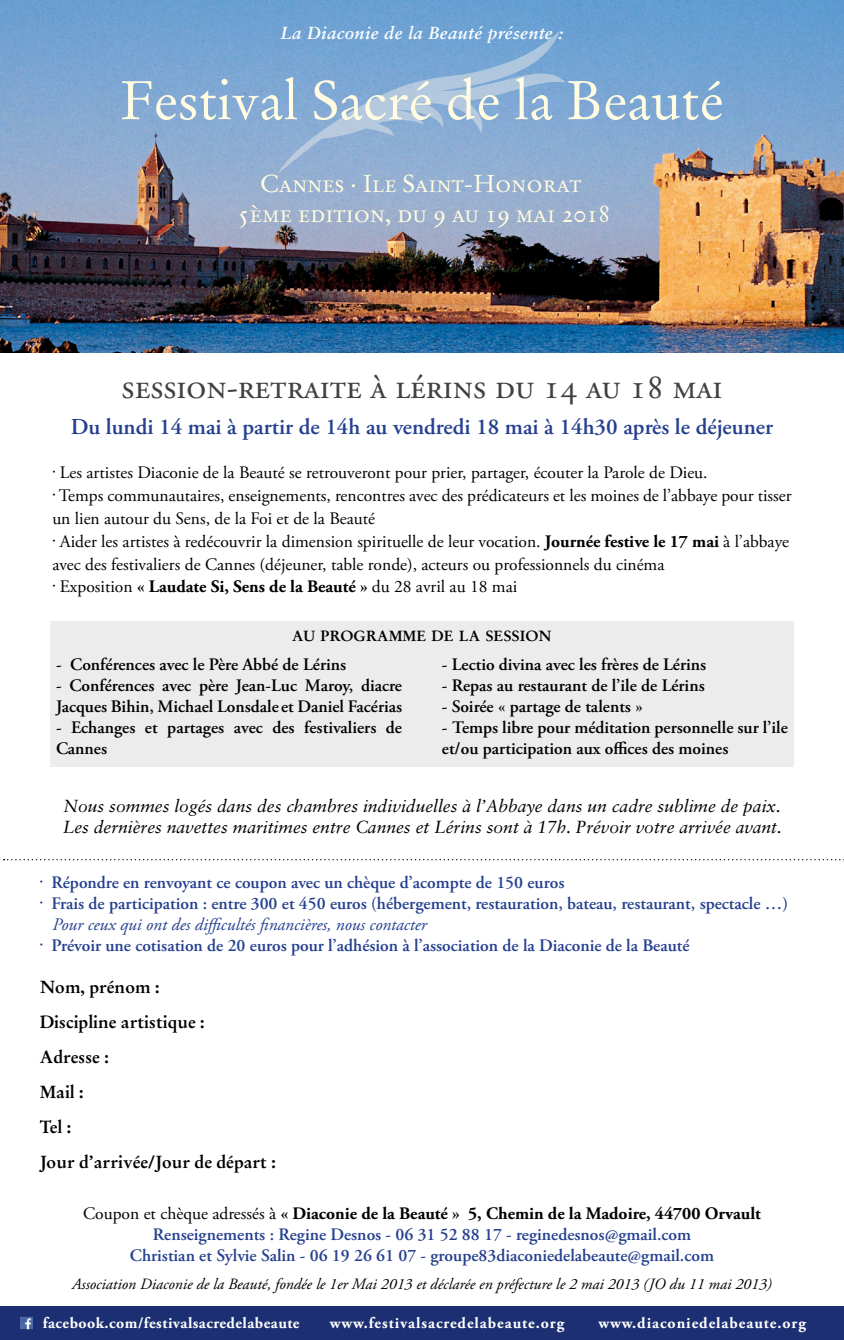
<style>
.page{position:relative;width:844px;height:1340px;background:#fff}
.page>*{position:absolute;margin:0;border:0;box-sizing:border-box;transform-origin:0 0}
.t1{font:54.25px "Stempel Garamond LT Std";color:#fffce2}
.t2{font:35px "Adobe Garamond Pro";color:#414042}
.t3{font:24.5px/29.4px "Stempel Garamond LT Std";color:#fffce0;text-align:center}
.t4{font:600 22.75px "Adobe Garamond Pro";color:#25408f}
.t5{font:17.5px/22.8px "Adobe Garamond Pro";color:#000}
.t6{font:600 17.5px/21px "Adobe Garamond Pro";color:#25408f;text-align:center}
.t7{font:600 17.5px/21px "Adobe Garamond Pro";color:#000}
.t8{font:italic 17.5px/21px "Sabon LT Std";color:#000}
.t9{font:700 17.5px/35px "Stempel Garamond LT Std";color:#000}
.t10{font:italic 17.5px "Adobe Garamond Pro";color:#25408f}
.t11{font:italic 700 17.5px "Sabon LT Std";letter-spacing:.02em;color:#fafdff}
.t12{font:italic 15.75px "Adobe Garamond Pro";color:#000}
.t13{font:700 15.75px "Adobe Garamond Pro";letter-spacing:.06em;color:#fff}
.t14{font:700 15.75px "Adobe Garamond Pro";letter-spacing:.03em;color:#fff}
.t15{font:700 14.7px "Stempel Garamond LT Std";color:#000}
.s1{font-weight:700}
.s2{font-weight:400;color:#000}
.s3{font-weight:700;color:#000}
</style>
<div class="page">
<img style="left:0;top:0;width:843px;height:352px">
<svg style="left:278px;top:31px;width:287px;height:142px;background:#88aed5"></svg>
<div style="left:0;top:1305px;width:843px;height:34px;background:#1c2f72"></div>
<svg style="left:20px;top:1316px;width:12px;height:13px"></svg>
<div style="left:50px;top:621px;width:743px;height:145px;background:#ececed"></div>
<svg style="left:4px;top:859px;width:840px;height:1px"></svg>
<p class="t11" style="left:281px;top:22px;width:284px">La Diaconie de la Beauté présente :</p>
<h1 class="t1" style="left:120px;top:68px;width:604px">Festival Sacré de la Beauté</h1>
<h3 class="t3" style="left:237px;top:169px;width:374px">Cannes . Ile Saint-Honorat<br>5ème edition, du 9 au 19 mai 2018</h3>
<h2 class="t2" style="left:122px;top:365px;width:602px">session-retraite à lérins du 14 au 18 mai</h2>
<h3 class="t4" style="left:71px;top:413px;width:703px">Du lundi 14 mai à partir de 14h au vendredi 18 mai à 14h30 après le déjeuner</h3>
<p class="t5" style="left:52px;top:462px;width:740px">. Les artistes Diaconie de la Beauté se retrouveront pour prier, partager, écouter la Parole de Dieu.<br>. Temps communautaires, enseignements, rencontres avec des prédicateurs et les moines de l’abbaye pour tisser un lien autour du Sens, de la Foi et de la Beauté<br>. Aider les artistes à redécouvrir la dimension spirituelle de leur vocation. <span class="s1">Journée festive le 17 mai</span> à l’abbaye avec des festivaliers de Cannes (déjeuner, table ronde), acteurs ou professionnels du cinéma<br>. Exposition <span class="s1">« Laudate Si, Sens de la Beauté »</span> du 28 avril au 18 mai</p>
<p class="t15" style="left:292px;top:627px;width:261px">AU PROGRAMME DE LA SESSION</p>
<p class="t7" style="left:56px;top:654px;width:291px">- Conférences avec le Père Abbé de Lérins</p>
<p class="t7" style="left:56px;top:675px;width:347px">- Conférences avec père Jean-Luc Maroy, diacre<br>Jacques Bihin, Michael Lonsdale et Daniel Facérias</p>
<p class="t7" style="left:56px;top:717px;width:347px">- Echanges et partages avec des festivaliers de<br>Cannes</p>
<p class="t7" style="left:442px;top:654px;width:266px">- Lectio divina avec les frères de Lérins</p>
<p class="t7" style="left:442px;top:675px;width:264px">- Repas au restaurant de l’ile de Lérins</p>
<p class="t7" style="left:442px;top:696px;width:202px">- Soirée « partage de talents »</p>
<p class="t7" style="left:442px;top:717px;width:347px">- Temps libre pour méditation personnelle sur l’ile et/ou participation aux offices des moines</p>
<p class="t8" style="left:63px;top:795px;width:720px">Nous sommes logés dans des chambres individuelles à l’Abbaye dans un cadre sublime de paix.<br>Les dernières navettes maritimes entre Cannes et Lérins sont à 17h. Prévoir votre arrivée avant.</p>
<p class="t6" style="left:40px;top:872px;width:749px;text-align:left">. Répondre en renvoyant ce coupon avec un chèque d’acompte de 150 euros<br>. Frais de participation : entre 300 et 450 euros (hébergement, restauration, bateau, restaurant, spectacle …)</p>
<p class="t10" style="left:53px;top:914px;width:376px">Pour ceux qui ont des difficultés financières, nous contacter</p>
<p class="t6" style="left:40px;top:935px;width:651px">. Prévoir une cotisation de 20 euros pour l’adhésion à l’association de la Diaconie de la Beauté</p>
<p class="t9" style="left:40px;top:969px;width:237px">Nom, prénom :<br>Discipline artistique :<br>Adresse :<br>Mail :<br>Tel :<br>Jour d’arrivée/Jour de départ :</p>
<p class="t6" style="left:83px;top:1203px;width:679px"><span class="s2">Coupon et chèque adressés à</span> <span class="s3">« Diaconie de la Beauté » 5, Chemin de la Madoire, 44700 Orvault<br></span>Renseignements : Regine Desnos - 06 31 52 88 17 - reginedesnos@gmail.com<br>Christian et Sylvie Salin - 06 19 26 61 07 - groupe83diaconiedelabeaute@gmail.com</p>
<p class="t12" style="left:72px;top:1274px;width:701px">Association Diaconie de la Beauté, fondée le 1er Mai 2013 et déclarée en préfecture le 2 mai 2013 (JO du 11 mai 2013)</p>
<p class="t14" style="left:43px;top:1313px;width:258px">facebook.com/festivalsacredelabeaute</p>
<p class="t13" style="left:330px;top:1313px;width:236px">www.festivalsacredelabeaute.org</p>
<p class="t13" style="left:598px;top:1313px;width:209px">www.diaconiedelabeaute.org</p>
</div>
